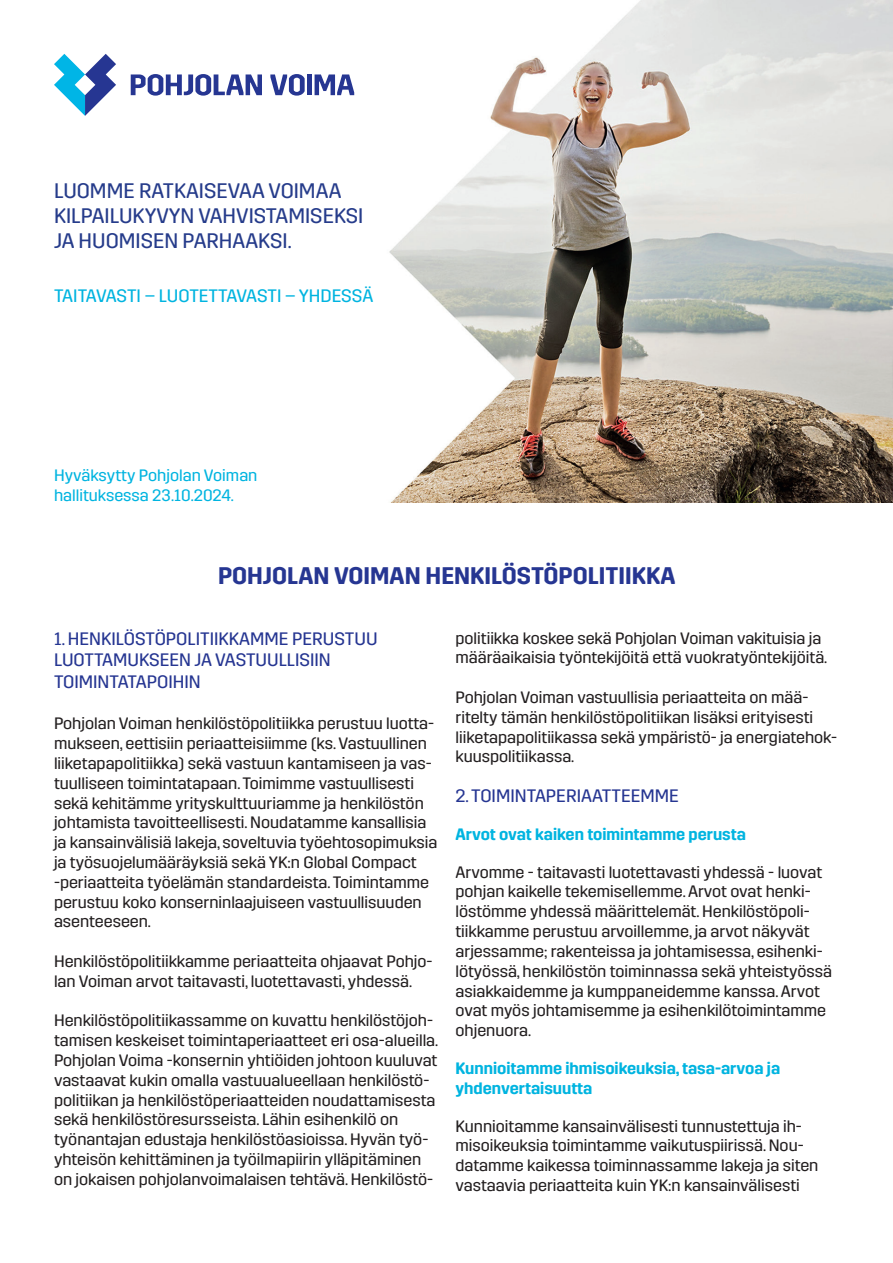
<style>
.page{position:relative;width:893px;height:1263px;background:#fff}
.page>*{position:absolute;margin:0;border:0;box-sizing:border-box;transform-origin:0 0}
.t1{font:600 24px "Trim";color:#263692}
.t2{font:21px/25.2px "Trim";color:#263c8b}
.t3{font:18px/21.6px "Trim";color:#263692}
.t4{font:18px "Trim";letter-spacing:-.01em;color:#00b4e0}
.t5{font:16.5px/19.8px "Trim";color:#231f20}
.t6{font:600 16.5px/19.8px "Trim";color:#00b4e0}
.t7{font:16.5px/19.8px "Trim";color:#00b4e0}
</style>
<div class="page">
<img style="left:130px;top:0;width:763px;height:502px">
<svg style="left:54px;top:54px;width:62px;height:62px"></svg>
<svg style="left:131px;top:74px;width:131px;height:22px"></svg>
<svg style="left:270px;top:74px;width:35px;height:22px"></svg>
<div style="left:307px;top:74px;width:5px;height:21px;background:#263692"></div>
<svg style="left:315px;top:74px;width:39px;height:21px"></svg>
<p class="t2" style="left:54px;top:178px;width:311px">LUOMME RATKAISEVAA VOIMAA<br>KILPAILUKYVYN VAHVISTAMISEKSI<br>JA HUOMISEN PARHAAKSI.</p>
<p class="t4" style="left:54px;top:285px;width:321px">TAITAVASTI − LUOTETTAVASTI − YHDESSÄ</p>
<p class="t7" style="left:54px;top:465px;width:205px">Hyväksytty Pohjolan Voiman hallituksessa 23.10.2024.</p>
<h1 class="t1" style="left:218px;top:562px;width:459px">POHJOLAN VOIMAN HENKILÖSTÖPOLITIIKKA</h1>
<p class="t3" style="left:54px;top:628px;width:325px">1. HENKILÖSTÖPOLITIIKKAMME PERUSTUU<br>LUOTTAMUKSEEN JA VASTUULLISIIN<br>TOIMINTATAPOIHIN</p>
<p class="t5" style="left:54px;top:714px;width:385px">Pohjolan Voiman henkilöstöpolitiikka perustuu luotta&shy;mukseen, eettisiin periaatteisiimme (ks. Vastuullinen liiketapapolitiikka) sekä vastuun kantamiseen ja vas&shy;tuulliseen toimintatapaan. Toimimme vastuullisesti sekä kehitämme yrityskulttuuriamme ja henkilöstön johtamista tavoitteellisesti. Noudatamme kansallisia ja kansainvälisiä lakeja, soveltuvia työehtosopimuksia ja työsuojelumääräyksiä sekä YK:n Global Compact -periaatteita työelämän standardeista. Toimintamme perustuu koko konserninlaajuiseen vastuullisuuden asenteeseen.</p>
<p class="t5" style="left:54px;top:951px;width:380px">Henkilöstöpolitiikkamme periaatteita ohjaavat Pohjo&shy;lan Voiman arvot taitavasti, luotettavasti, yhdessä.</p>
<p class="t5" style="left:54px;top:1011px;width:386px">Henkilöstöpolitiikassamme on kuvattu henkilöstöjoh&shy;tamisen keskeiset toimintaperiaatteet eri osa-alueilla.<br>Pohjolan Voima -konsernin yhtiöiden johtoon kuuluvat vastaavat kukin omalla vastuualueellaan henkilöstö&shy;politiikan ja henkilöstöperiaatteiden noudattamisesta sekä henkilöstöresursseista. Lähin esihenkilö on työnantajan edustaja henkilöstöasioissa. Hyvän työ&shy;yhteisön kehittäminen ja työilmapiirin ylläpitäminen on jokaisen pohjolanvoimalaisen tehtävä. Henkilöstö-</p>
<p class="t5" style="left:455px;top:628px;width:373px">politiikka koskee sekä Pohjolan Voiman vakituisia ja määräaikaisia työntekijöitä että vuokratyöntekijöitä.</p>
<p class="t5" style="left:455px;top:688px;width:383px">Pohjolan Voiman vastuullisia periaatteita on mää&shy;ritelty tämän henkilöstöpolitiikan lisäksi erityisesti liiketapapolitiikassa sekä ympäristö- ja energiatehok&shy;kuuspolitiikassa.</p>
<p class="t3" style="left:455px;top:785px;width:225px">2. TOIMINTAPERIAATTEEMME</p>
<p class="t6" style="left:455px;top:824px;width:292px">Arvot ovat kaiken toimintamme perusta</p>
<p class="t5" style="left:455px;top:862px;width:378px">Arvomme - taitavasti luotettavasti yhdessä - luovat pohjan kaikelle tekemisellemme. Arvot ovat henki&shy;löstömme yhdessä määrittelemät. Henkilöstöpoli&shy;tiikkamme perustuu arvoillemme, ja arvot näkyvät arjessamme; rakenteissa ja johtamisessa, esihenki&shy;lötyössä, henkilöstön toiminnassa sekä yhteistyössä asiakkaidemme ja kumppaneidemme kanssa. Arvot ovat myös johtamisemme ja esihenkilötoimintamme ohjenuora.</p>
<p class="t6" style="left:455px;top:1058px;width:326px">Kunnioitamme ihmisoikeuksia, tasa-arvoa ja yhdenvertaisuutta</p>
<p class="t5" style="left:455px;top:1116px;width:364px">Kunnioitamme kansainvälisesti tunnustettuja ih&shy;misoikeuksia toimintamme vaikutuspiirissä. Nou&shy;datamme kaikessa toiminnassamme lakeja ja siten vastaavia periaatteita kuin YK:n kansainvälisesti</p>
</div>
